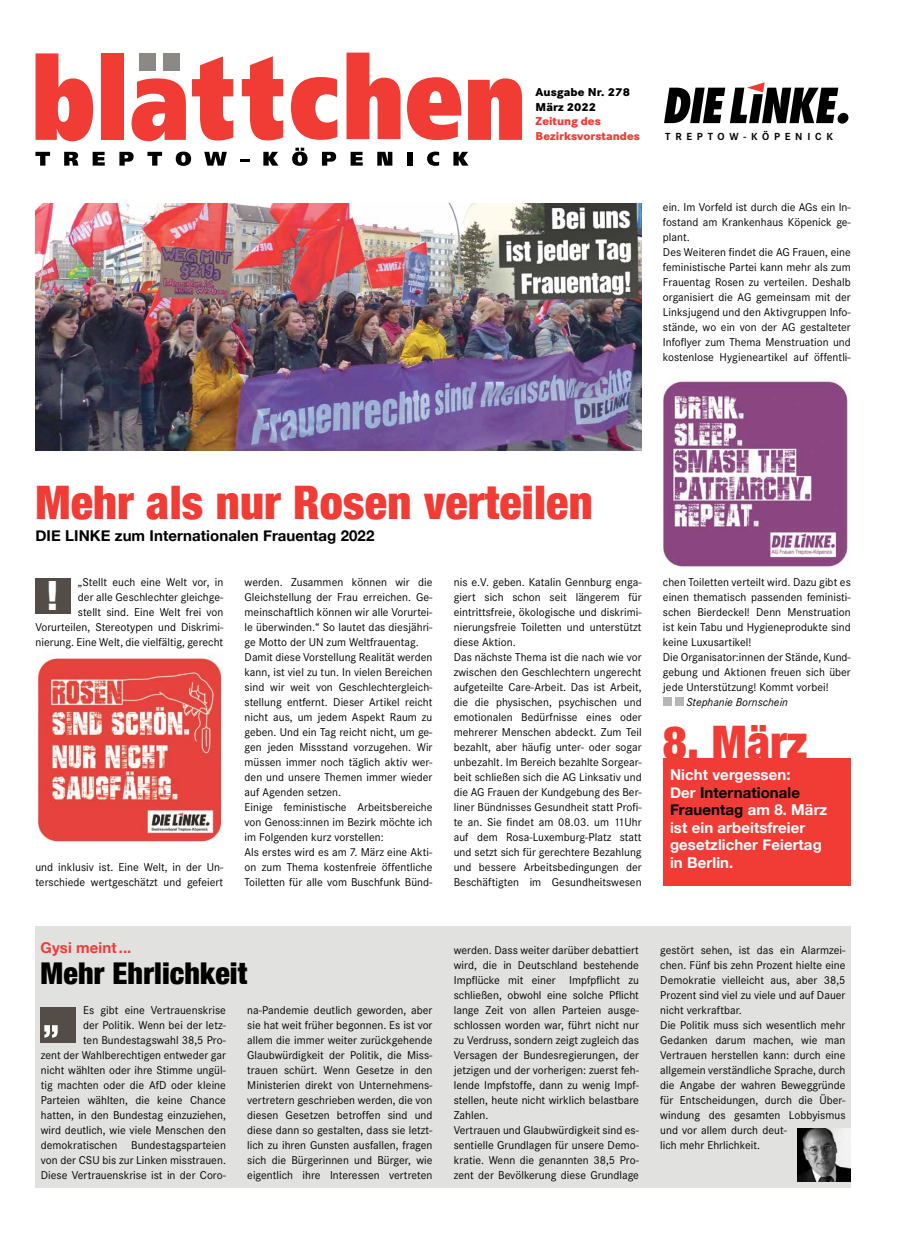
<style>
.page{position:relative;width:904px;height:1241px;background:#fff}
.page>*{position:absolute;margin:0;border:0;box-sizing:border-box;transform-origin:0 0}
.t1{font:900 condensed 46.25px "Helvetica Neue";letter-spacing:.005em;color:#f13b35}
.t2{font:900 condensed 40.25px "Helvetica Neue";color:#fff}
.t3{font:900 condensed 30px "Helvetica Neue";letter-spacing:.005em;color:#000}
.t4{font:700 15px/17.5px "Helvetica Neue";letter-spacing:.005em;color:#fff}
.t5{font:700 15px "Helvetica Neue";letter-spacing:.005em;color:#000}
.t6{font:700 15px "Helvetica Neue";letter-spacing:.005em;color:#f13b35}
.t7{font:800 11.88px/14.4px "Corporate S";color:#f13b35}
.t8{font:800 11.88px/14.4px "Corporate S";letter-spacing:.01em;color:#000}
.t9{font:11.75px/15px "Corporate S";letter-spacing:.005em;color:#000}
.t10{font:italic 11.75px "Corporate S";letter-spacing:.005em;color:#000}
.t11{font:700 10.62px "Corporate S";letter-spacing:.45em;color:#000}
.s1{color:#000}
</style>
<div class="page">
<div style="left:35px;top:926px;width:815px;height:261px;background:#e1e1e0"></div>
<img style="left:797px;top:1128px;width:53px;height:52px">
<svg style="left:664px;top:82px;width:184px;height:42px"></svg>
<svg style="left:35px;top:152px;width:15px;height:14px"></svg>
<svg style="left:64px;top:152px;width:14px;height:14px"></svg>
<svg style="left:93px;top:152px;width:12px;height:14px"></svg>
<svg style="left:119px;top:152px;width:15px;height:14px"></svg>
<svg style="left:147px;top:152px;width:15px;height:14px"></svg>
<svg style="left:176px;top:151px;width:15px;height:15px"></svg>
<svg style="left:204px;top:152px;width:23px;height:14px"></svg>
<svg style="left:240px;top:159px;width:9px;height:3px"></svg>
<svg style="left:263px;top:152px;width:15px;height:14px"></svg>
<svg style="left:292px;top:148px;width:15px;height:18px"></svg>
<svg style="left:322px;top:152px;width:14px;height:14px"></svg>
<svg style="left:350px;top:152px;width:13px;height:14px"></svg>
<svg style="left:377px;top:152px;width:15px;height:14px"></svg>
<div style="left:407px;top:152px;width:5px;height:14px;background:#000"></div>
<svg style="left:427px;top:151px;width:12px;height:15px"></svg>
<svg style="left:453px;top:152px;width:15px;height:14px"></svg>
<svg style="left:36px;top:53px;width:57px;height:88px"></svg>
<div style="left:101px;top:53px;width:23px;height:87px;background:#f13b35"></div>
<svg style="left:131px;top:78px;width:55px;height:63px"></svg>
<div style="left:139px;top:53px;width:17px;height:18px;background:#8c8886"></div>
<div style="left:163px;top:53px;width:17px;height:18px;background:#8c8886"></div>
<svg style="left:192px;top:56px;width:41px;height:84px"></svg>
<svg style="left:242px;top:56px;width:41px;height:84px"></svg>
<svg style="left:291px;top:77px;width:46px;height:63px"></svg>
<svg style="left:346px;top:53px;width:54px;height:86px"></svg>
<svg style="left:407px;top:77px;width:54px;height:63px"></svg>
<svg style="left:468px;top:78px;width:54px;height:62px;background:#f35853"></svg>
<div style="left:41px;top:1007px;width:35px;height:35px;background:#534c47"></div>
<svg style="left:44px;top:1025px;width:14px;height:12px"></svg>
<img style="left:35px;top:203px;width:606px;height:248px">
<div style="left:35px;top:578px;width:36px;height:36px;background:#534c47"></div>
<div style="left:663px;top:697px;width:8px;height:9px;background:#b7b6b4"></div>
<div style="left:674px;top:697px;width:9px;height:9px;background:#b7b6b4"></div>
<div style="left:663px;top:758px;width:187px;height:128px;background:#f13b35"></div>
<img style="left:35px;top:653px;width:187px;height:190px">
<img style="left:663px;top:381px;width:185px;height:187px">
<p class="t8" style="left:535px;top:85px;width:96px">Ausgabe Nr. 278<br>März 2022</p>
<p class="t7" style="left:535px;top:114px;width:106px">Zeitung des<br>Bezirksvorstandes</p>
<p class="t11" style="left:665px;top:130px;width:169px">TREPTOW-KÖPENICK</p>
<p class="t9" style="left:663px;top:199px;width:189px">ein. Im Vorfeld ist durch die AGs ein In&shy;fostand am Krankenhaus Köpenick ge&shy;plant.<br>Des Weiteren findet die AG Frauen, eine feministische Partei kann mehr als zum Frauentag Rosen zu verteilen. Deshalb organisiert die AG gemeinsam mit der Linksjugend und den Aktivgruppen Info&shy;stände, wo ein von der AG gestalteter Infoflyer zum Thema Menstruation und kostenlose Hygieneartikel auf öffentli-</p>
<h1 class="t1" style="left:35px;top:464px;width:559px">Mehr als nur Rosen verteilen</h1>
<p class="t5" style="left:35px;top:522px;width:340px">DIE LINKE zum Internationalen Frauentag 2022</p>
<p class="t9" style="left:35px;top:574px;width:189px;text-align:right">„Stellt euch eine Welt vor, in<br>der alle Geschlechter gleichge-<br>stellt sind. Eine Welt frei von Vorurteilen, Stereotypen und Diskrimi&shy;nierung. Eine Welt, die vielfältig, gerecht</p>
<h2 class="t2" style="left:46px;top:562px;width:14px">!</h2>
<p class="t9" style="left:35px;top:859px;width:189px">und inklusiv ist. Eine Welt, in der Un&shy;terschiede wertgeschätzt und gefeiert</p>
<p class="t9" style="left:244px;top:574px;width:189px">werden. Zusammen können wir die Gleichstellung der Frau erreichen. Ge&shy;meinschaftlich können wir alle Vorurtei&shy;le überwinden.“ So lautet das diesjähri&shy;ge Motto der UN zum Weltfrauentag.<br>Damit diese Vorstellung Realität werden kann, ist viel zu tun. In vielen Bereichen sind wir weit von Geschlechtergleich&shy;stellung entfernt. Dieser Artikel reicht nicht aus, um jedem Aspekt Raum zu geben. Und ein Tag reicht nicht, um ge&shy;gen jeden Missstand vorzugehen. Wir müssen immer noch täglich aktiv wer&shy;den und unsere Themen immer wieder auf Agenden setzen.<br>Einige feministische Arbeitsbereiche von Genoss:innen im Bezirk möchte ich im Folgenden kurz vorstellen:<br>Als erstes wird es am 7. März eine Akti&shy;on zum Thema kostenfreie öffentliche Toiletten für alle vom Buschfunk Bünd-</p>
<p class="t9" style="left:454px;top:574px;width:189px">nis e.V. geben. Katalin Gennburg enga&shy;giert sich schon seit längerem für eintrittsfreie, ökologische und diskrimi&shy;nierungsfreie Toiletten und unterstützt diese Aktion.<br>Das nächste Thema ist die nach wie vor zwischen den Geschlechtern ungerecht aufgeteilte Care-Arbeit. Das ist Arbeit, die die physischen, psychischen und emotionalen Bedürfnisse eines oder mehrerer Menschen abdeckt. Zum Teil bezahlt, aber häufig unter- oder sogar unbezahlt. Im Bereich bezahlte Sorgear&shy;beit schließen sich die AG Linksativ und die AG Frauen der Kundgebung des Ber&shy;liner Bündnisses Gesundheit statt Profi&shy;te an. Sie findet am 08.03. um 11Uhr auf dem Rosa-Luxemburg-Platz statt und setzt sich für gerechtere Bezahlung und bessere Arbeitsbedingungen der Beschäftigten im Gesundheitswesen</p>
<p class="t9" style="left:663px;top:574px;width:189px">chen Toiletten verteilt wird. Dazu gibt es einen thematisch passenden feministi&shy;schen Bierdeckel! Denn Menstruation ist kein Tabu und Hygieneprodukte sind keine Luxusartikel!<br>Die Organisator:innen der Stände, Kund&shy;gebung und Aktionen freuen sich über jede Unterstützung! Kommt vorbei!</p>
<p class="t10" style="left:686px;top:695px;width:103px">Stephanie Bornschein</p>
<h1 class="t1" style="left:663px;top:704px;width:146px">8. März</h1>
<p class="t4" style="left:670px;top:765px;width:159px">Nicht vergessen:<br>Der <span class="s1">Internationale<br>Frauentag</span> am 8. März ist ein arbeitsfreier gesetzlicher Feiertag in Berlin.</p>
<p class="t6" style="left:41px;top:934px;width:92px">Gysi meint...</p>
<h3 class="t3" style="left:41px;top:948px;width:208px">Mehr Ehrlichkeit</h3>
<p class="t9" style="left:41px;top:1002px;width:187px;text-align:right">Es gibt eine Vertrauenskrise<br>der Politik. Wenn bei der letz-<br>ten Bundestagswahl 38,5 Pro-<br>zent der Wahlberechtigen entweder gar nicht wählten oder ihre Stimme ungül&shy;tig machten oder die AfD oder kleine Parteien wählten, die keine Chance hatten, in den Bundestag einzuziehen, wird deutlich, wie viele Menschen den demokratischen Bundestagsparteien von der CSU bis zur Linken misstrauen.<br>Diese Vertrauenskrise ist in der Coro-</p>
<p class="t9" style="left:247px;top:1002px;width:187px;text-align:justify">na-Pandemie deutlich geworden, aber sie hat weit früher begonnen. Es ist vor allem die immer weiter zurückgehende Glaubwürdigkeit der Politik, die Miss&shy;trauen schürt. Wenn Gesetze in den Ministerien direkt von Unternehmens&shy;vertretern geschrieben werden, die von diesen Gesetzen betroffen sind und diese dann so gestalten, dass sie letzt&shy;lich zu ihren Gunsten ausfallen, fragen sich die Bürgerinnen und Bürger, wie eigentlich ihre Interessen vertreten</p>
<p class="t9" style="left:454px;top:942px;width:187px">werden. Dass weiter darüber debattiert wird, die in Deutschland bestehende Impflücke mit einer Impfpflicht zu schließen, obwohl eine solche Pflicht lange Zeit von allen Parteien ausge&shy;schlossen worden war, führt nicht nur zu Verdruss, sondern zeigt zugleich das Versagen der Bundesregierungen, der jetzigen und der vorherigen: zuerst feh&shy;lende Impfstoffe, dann zu wenig Impf&shy;stellen, heute nicht wirklich belastbare Zahlen.<br>Vertrauen und Glaubwürdigkeit sind es&shy;sentielle Grundlagen für unsere Demo&shy;kratie. Wenn die genannten 38,5 Pro&shy;zent der Bevölkerung diese Grundlage</p>
<p class="t9" style="left:660px;top:942px;width:187px">gestört sehen, ist das ein Alarmzei&shy;chen. Fünf bis zehn Prozent hielte eine Demokratie vielleicht aus, aber 38,5<br>Prozent sind viel zu viele und auf Dauer nicht verkraftbar.<br>Die Politik muss sich wesentlich mehr Gedanken darum machen, wie man Vertrauen herstellen kann: durch eine allgemein verständliche Sprache, durch die Angabe der wahren Beweggründe für Entscheidungen, durch die Über&shy;windung des gesamten Lobbyismus und vor allem durch deut-<br>lich mehr Ehrlichkeit.</p>
</div>
